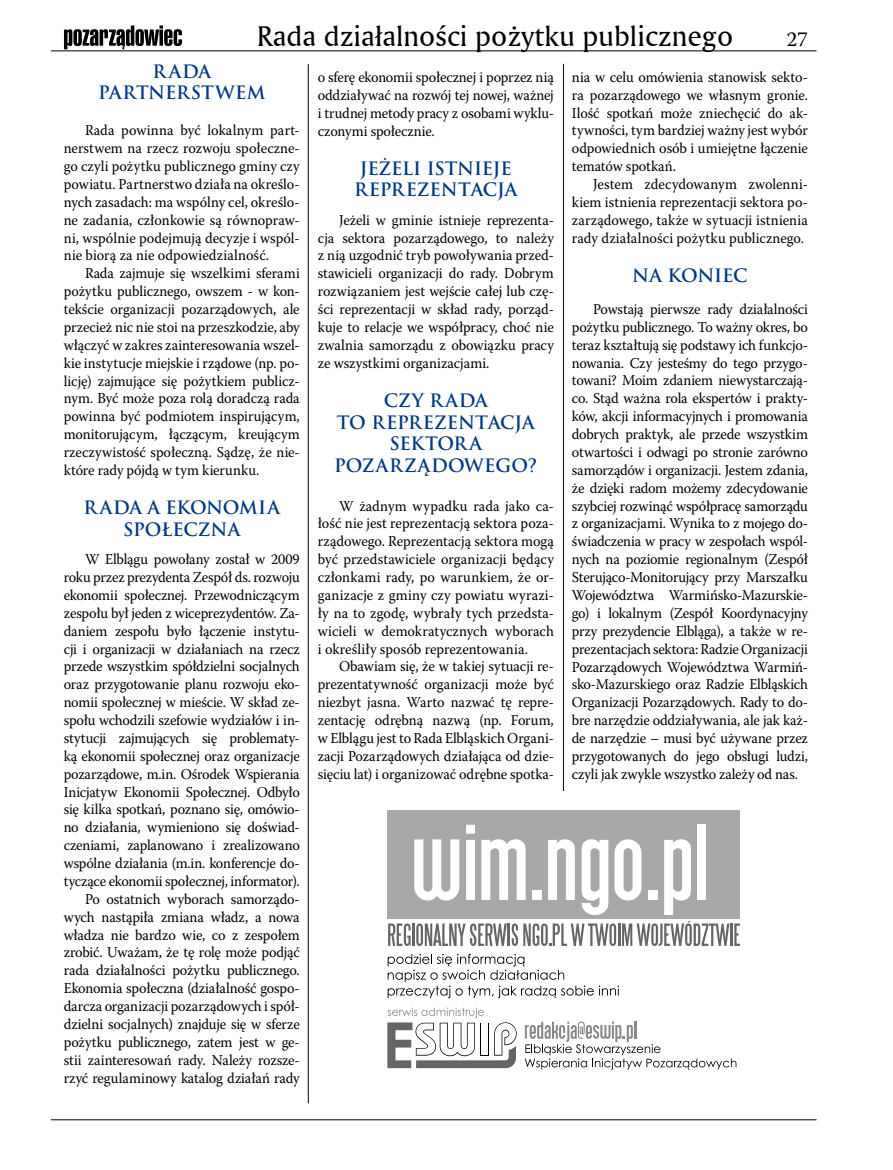
<style>
.page{position:relative;width:893px;height:1170px;background:#fff}
.page>*{position:absolute;margin:0;border:0;box-sizing:border-box;transform-origin:0 0}
.t1{font:30px "Amerigo L2 Roman A";color:#000}
.t2{font:21px "Warnock Pro";color:#000}
.t3{font:700 18px/21.6px "Trajan Pro";letter-spacing:.01em;color:#003882;text-align:center}
.t4{font:700 18px/21.6px "Trajan Pro";letter-spacing:-.01em;color:#003882;text-align:center}
.t5{font:700 18px "Trajan Pro";letter-spacing:.04em;color:#003882}
.t6{font:15px/17.9px "Warnock Pro";letter-spacing:-.01em;color:#000;text-align:justify;scale:.95 1}
</style>
<div class="page">
<hr style="left:308px;top:64px;width:1px;height:1039px;background:#000">
<hr style="left:563px;top:64px;width:1px;height:1039px;background:#000">
<hr style="left:51px;top:51px;width:765px;height:1px;background:#000">
<hr style="left:51px;top:1119px;width:765px;height:1px;background:#000">
<svg style="left:64px;top:25px;width:118px;height:24px"></svg>
<div style="left:383px;top:790px;width:362px;height:313px;background:#fff"></div>
<div style="left:387px;top:810px;width:352px;height:108px;background:#a7a8aa"></div>
<svg style="left:414px;top:839px;width:45px;height:61px"></svg>
<svg style="left:466px;top:824px;width:9px;height:75px"></svg>
<svg style="left:481px;top:839px;width:45px;height:60px"></svg>
<div style="left:532px;top:889px;width:10px;height:10px;background:#fff"></div>
<svg style="left:548px;top:839px;width:27px;height:60px"></svg>
<svg style="left:582px;top:839px;width:26px;height:75px"></svg>
<svg style="left:614px;top:839px;width:27px;height:61px"></svg>
<div style="left:648px;top:889px;width:10px;height:10px;background:#fff"></div>
<svg style="left:664px;top:839px;width:27px;height:75px"></svg>
<div style="left:697px;top:824px;width:9px;height:75px;background:#fff"></div>
<svg style="left:388px;top:953px;width:231px;height:45px"></svg>
<svg style="left:388px;top:923px;width:228px;height:22px"></svg>
<hr style="left:618px;top:923px;width:2px;height:22px;background:#646567">
<svg style="left:622px;top:921px;width:118px;height:24px"></svg>
<svg style="left:525px;top:1021px;width:211px;height:48px"></svg>
<svg style="left:387px;top:1007px;width:130px;height:61px"></svg>
<h1 class="t1" style="left:257px;top:19px;width:478px">Rada działalności pożytku publicznego</h1>
<h2 class="t2" style="left:787px;top:26px;width:23px">27</h2>
<p class="t3" style="left:98px;top:61px;width:167px">RA DA<br>PARTNERSTWEM</p>
<p class="t6" style="left:64px;top:121px;width:250px;text-indent:21px">Rada powinna być lokalnym part&shy;nerstwem na rzecz rozwoju społeczne&shy;go czyli pożytku publicznego gminy czy powiatu. Partnerstwo działa na określo&shy;nych zasadach: ma wspólny cel, określo&shy;ne zadania, członkowie są równopraw&shy;ni, wspólnie podejmują decyzje i wspól&shy;nie biorą za nie odpowiedzialność.</p>
<p class="t6" style="left:64px;top:264px;width:250px;text-indent:21px">Rada zajmuje się wszelkimi sferami pożytku publicznego, owszem - w kon&shy;tekście organizacji pozarządowych, ale przecież nic nie stoi na przeszkodzie, aby włączyć w zakres zainteresowania wszel&shy;kie instytucje miejskie i rządowe (np. po&shy;licję) zajmujące się pożytkiem publicz&shy;nym. Być może poza rolą doradczą rada powinna być podmiotem inspirującym, monitorującym, łączącym, kreującym rzeczywistość społeczną. Sądzę, że nie&shy;które rady pójdą w tym kierunku.</p>
<p class="t4" style="left:84px;top:497px;width:197px">RADA A EKONOMIA<br>SPOŁECZNA</p>
<p class="t6" style="left:64px;top:550px;width:250px;text-align:right">W Elblągu powołany został w 2009 roku przez prezydenta Zespół ds. rozwoju ekonomii społecznej. Przewodniczącym zespołu był jeden z wiceprezydentów. Za&shy;daniem zespołu było łączenie instytu&shy;cji i organizacji w działaniach na rzecz przede wszystkim spółdzielni socjalnych oraz przygotowanie planu rozwoju eko&shy;nomii społecznej w mieście. W skład ze&shy;społu wchodzili szefowie wydziałów i in&shy;stytucji zajmujących się problematy&shy;ką ekonomii społecznej oraz organizacje pozarządowe, m.in. Ośrodek Wspierania Inicjatyw Ekonomii Społecznej. Odbyło się kilka spotkań, poznano się, omówio&shy;no działania, wymieniono się doświad&shy;czeniami, zaplanowano i zrealizowano wspólne działania (m.in. konferencje do&shy;tyczące ekonomii społecznej, informator).<br>Po ostatnich wyborach samorządo&shy;wych nastąpiła zmiana władz, a nowa władza nie bardzo wie, co z zespołem zrobić. Uważam, że tę rolę może podjąć rada działalności pożytku publicznego.<br>Ekonomia społeczna (działalność gospo&shy;darcza organizacji pozarządowych i spół&shy;dzielni socjalnych) znajduje się w sferze pożytku publicznego, zatem jest w ge&shy;stii zainteresowań rady. Należy rozsze&shy;rzyć regulaminowy katalog działań rady</p>
<p class="t6" style="left:572px;top:68px;width:250px">nia w celu omówienia stanowisk sekto&shy;ra pozarządowego we własnym gronie.<br>Ilość spotkań może zniechęcić do ak&shy;tywności, tym bardziej ważny jest wybór odpowiednich osób i umiejętne łączenie tematów spotkań.</p>
<p class="t6" style="left:572px;top:175px;width:250px;text-indent:21px">Jestem zdecydowanym zwolenni&shy;kiem istnienia reprezentacji sektora po&shy;zarządowego, także w sytuacji istnienia rady działalności pożytku publicznego.</p>
<p class="t3" style="left:632px;top:265px;width:117px">NA KONIEC</p>
<p class="t6" style="left:572px;top:300px;width:250px;text-indent:21px">Powstają pierwsze rady działalności pożytku publicznego. To ważny okres, bo teraz kształtują się podstawy ich funkcjo&shy;nowania. Czy jesteśmy do tego przygo&shy;towani? Moim zdaniem niewystarczają&shy;co. Stąd ważna rola ekspertów i prakty&shy;ków, akcji informacyjnych i promowania dobrych praktyk, ale przede wszystkim otwartości i odwagi po stronie zarówno samorządów i organizacji. Jestem zdania, że dzięki radom możemy zdecydowanie szybciej rozwinąć współpracę samorządu z organizacjami. Wynika to z mojego do&shy;świadczenia w pracy w zespołach wspól&shy;nych na poziomie regionalnym (Zespół Sterująco-Monitorujący przy Marszałku Województwa Warmińsko-Mazurskie&shy;go) i lokalnym (Zespół Koordynacyjny przy prezydencie Elbląga), a także w re&shy;prezentacjach sektora: Radzie Organizacji Pozarządowych Województwa Warmiń&shy;sko-Mazurskiego oraz Radzie Elbląskich Organizacji Pozarządowych. Rady to do&shy;bre narzędzie oddziaływania, ale jak każ&shy;de narzędzie – musi być używane przez przygotowanych do jego obsługi ludzi, czyli jak zwykle wszystko zależy od nas.</p>
<p class="t6" style="left:318px;top:68px;width:250px">o sferę ekonomii społecznej i poprzez nią oddziaływać na rozwój tej nowej, ważnej i trudnej metody pracy z osobami wyklu&shy;czonymi społecznie.</p>
<p class="t3" style="left:354px;top:158px;width:164px">JEŻELI ISTNIEJE<br>REPREZENTACJA</p>
<p class="t6" style="left:318px;top:210px;width:250px;text-indent:21px">Jeżeli w gminie istnieje reprezenta&shy;cja sektora pozarządowego, to należy z nią uzgodnić tryb powoływania przed&shy;stawicieli organizacji do rady. Dobrym rozwiązaniem jest wejście całej lub czę&shy;ści reprezentacji w skład rady, porząd&shy;kuje to relacje we współpracy, choć nie zwalnia samorządu z obowiązku pracy ze wszystkimi organizacjami.</p>
<p class="t3" style="left:384px;top:390px;width:15px">CZY</p>
<p class="t3" style="left:429px;top:390px;width:59px">RA DA</p>
<p class="t3" style="left:337px;top:411px;width:198px">TO REPREZENTACJA</p>
<p class="t3" style="left:389px;top:433px;width:93px">SEKTORA</p>
<p class="t3" style="left:334px;top:455px;width:27px">POZA</p>
<p class="t5" style="left:389px;top:454px;width:150px">RZĄDOWEGO?</p>
<p class="t6" style="left:318px;top:496px;width:250px;text-indent:21px">W żadnym wypadku rada jako ca&shy;łość nie jest reprezentacją sektora poza&shy;rządowego. Reprezentacją sektora mogą być przedstawiciele organizacji będący członkami rady, po warunkiem, że or&shy;ganizacje z gminy czy powiatu wyrazi&shy;ły na to zgodę, wybrały tych przedsta&shy;wicieli w demokratycznych wyborach i określiły sposób reprezentowania.</p>
<p class="t6" style="left:318px;top:657px;width:250px;text-indent:21px">Obawiam się, że w takiej sytuacji re&shy;prezentatywność organizacji może być niezbyt jasna. Warto nazwać tę repre&shy;zentację odrębną nazwą (np. Forum, w Elblągu jest to Rada Elbląskich Organi&shy;zacji Pozarządowych działająca od dzie&shy;sięciu lat) i organizować odrębne spotka-</p>
</div>
